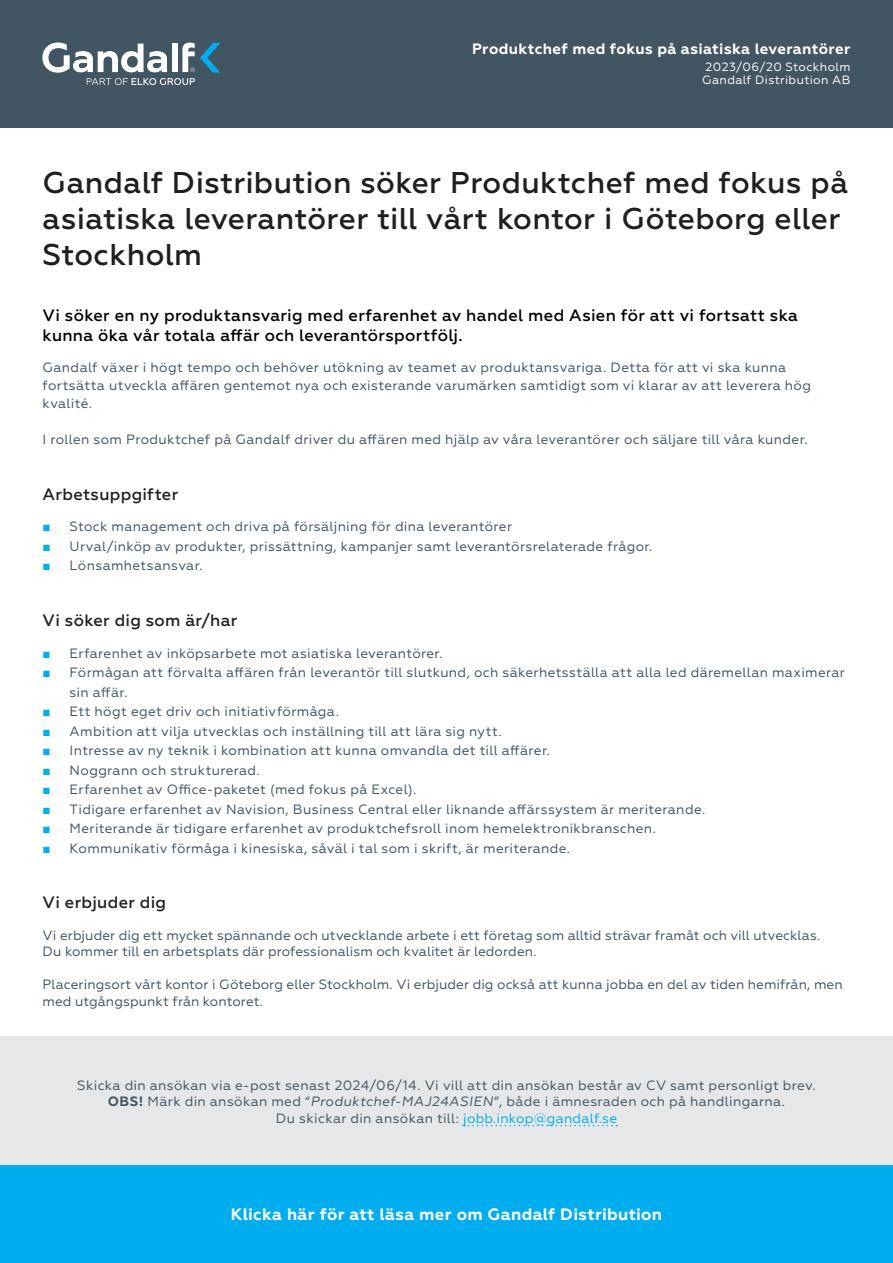
<style>
.page{position:relative;width:893px;height:1263px;background:#fff}
.page>*{position:absolute;margin:0;border:0;box-sizing:border-box;transform-origin:0 0}
.t1{font:500 30px/36px "Geometria";letter-spacing:.01em;color:#1e1f20}
.t2{font:500 16.5px/19.8px "Geometria";letter-spacing:.02em;color:#000}
.t3{font:500 16.5px "Geometria";letter-spacing:.02em;color:#1e1f20}
.t4{font:700 16.5px "Geometria";letter-spacing:.02em;color:#fff}
.t5{font:700 15px "Geometria";letter-spacing:.025em;color:#fff}
.t6{font:13.5px/16.5px "Geometria";letter-spacing:.02em;color:#425563}
.t7{font:12px/13.5px "Geometria";letter-spacing:.03em;color:#fff}
.s1{font-family:"Arial";color:#00aeef}
.s2{font-weight:700}
.s3{font-style:italic}
.s4{color:#00aeef}
</style>
<div class="page">
<div style="left:0;top:0;width:893px;height:128px;background:#425563"></div>
<svg style="left:42px;top:43px;width:178px;height:42px"></svg>
<div style="left:0;top:1036px;width:893px;height:129px;background:#e6e7e8"></div>
<svg style="left:464px;top:1125px;width:153px;height:1px"></svg>
<div style="left:0;top:1165px;width:893px;height:98px;background:#00aeef"></div>
<p class="t5" style="left:472px;top:40px;width:380px">Produktchef med fokus på asiatiska leverantörer</p>
<p class="t7" style="left:702px;top:60px;width:150px">2023/06/20 Stockholm<br>Gandalf Distribution AB</p>
<h1 class="t1" style="left:43px;top:165px;width:807px">Gandalf Distribution söker Produktchef med fokus på asiatiska leverantörer till vårt kontor i Göteborg eller<br>Stockholm</h1>
<p class="t2" style="left:43px;top:305px;width:757px">Vi söker en ny produktansvarig med erfarenhet av handel med Asien för att vi fortsatt ska kunna öka vår totala affär och leverantörsportfölj.</p>
<p class="t6" style="left:43px;top:359px;width:770px;line-height:18px">Gandalf växer i högt tempo och behöver utökning av teamet av produktansvariga. Detta för att vi ska kunna fortsätta utveckla affären gentemot nya och existerande varumärken samtidigt som vi klarar av att leverera hög kvalité.</p>
<p class="t6" style="left:43px;top:431px;width:767px">I rollen som Produktchef på Gandalf driver du affären med hjälp av våra leverantörer och säljare till våra kunder.</p>
<p class="t3" style="left:43px;top:484px;width:137px">Arbetsuppgifter</p>
<p class="t6" style="left:43px;top:518px;width:471px"><span class="s1">■</span> Stock management och driva på försäljning för dina leverantörer</p>
<p class="t6" style="left:43px;top:538px;width:611px"><span class="s1">■</span> Urval/inköp av produkter, prissättning, kampanjer samt leverantörsrelaterade frågor.</p>
<p class="t6" style="left:43px;top:557px;width:162px"><span class="s1">■</span> Lönsamhetsansvar.</p>
<p class="t3" style="left:43px;top:610px;width:196px">Vi söker dig som är/har</p>
<p class="t6" style="left:43px;top:645px;width:402px"><span class="s1">■</span> Erfarenhet av inköpsarbete mot asiatiska leverantörer.</p>
<p class="t6" style="left:70px;top:663px;width:777px;line-height:19.5px;text-indent:-27px"><span class="s1">■</span> Förmågan att förvalta affären från leverantör till slutkund, och säkerhetsställa att alla led däremellan maximerar sin affär.</p>
<p class="t6" style="left:43px;top:703px;width:298px"><span class="s1">■</span> Ett högt eget driv och initiativförmåga.</p>
<p class="t6" style="left:43px;top:723px;width:461px"><span class="s1">■</span> Ambition att vilja utvecklas och inställning till att lära sig nytt.</p>
<p class="t6" style="left:43px;top:742px;width:509px"><span class="s1">■</span> Intresse av ny teknik i kombination att kunna omvandla det till affärer.</p>
<p class="t6" style="left:43px;top:762px;width:219px"><span class="s1">■</span> Noggrann och strukturerad.</p>
<p class="t6" style="left:43px;top:781px;width:375px"><span class="s1">■</span> Erfarenhet av Office-paketet (med fokus på Excel).</p>
<p class="t6" style="left:43px;top:801px;width:664px"><span class="s1">■</span> Tidigare erfarenhet av Navision, Business Central eller liknande affärssystem är meriterande.</p>
<p class="t6" style="left:43px;top:820px;width:615px"><span class="s1">■</span> Meriterande är tidigare erfarenhet av produktchefsroll inom hemelektronikbranschen.</p>
<p class="t6" style="left:43px;top:839px;width:529px"><span class="s1">■</span> Kommunikativ förmåga i kinesiska, såväl i tal som i skrift, är meriterande.</p>
<p class="t3" style="left:43px;top:892px;width:125px">Vi erbjuder dig</p>
<p class="t6" style="left:43px;top:927px;width:779px">Vi erbjuder dig ett mycket spännande och utvecklande arbete i ett företag som alltid strävar framåt och vill utvecklas.<br>Du kommer till en arbetsplats där professionalism och kvalitet är ledorden.</p>
<p class="t6" style="left:43px;top:976px;width:802px">Placeringsort vårt kontor i Göteborg eller Stockholm. Vi erbjuder dig också att kunna jobba en del av tiden hemifrån, men med utgångspunkt från kontoret.</p>
<p class="t6" style="left:77px;top:1077px;width:740px;text-align:center">Skicka din ansökan via e-post senast 2024/06/14. Vi vill att din ansökan består av CV samt personligt brev.<br><span class="s2">OBS!</span> Märk din ansökan med “<span class="s3">Produktchef-MAJ24ASIEN</span>”, både i ämnesraden och på handlingarna.<br>Du skickar din ansökan till: <span class="s4">jobb.inkop@gandalf.se</span></p>
<p class="t4" style="left:231px;top:1205px;width:433px">Klicka här för att läsa mer om Gandalf Distribution</p>
</div>
